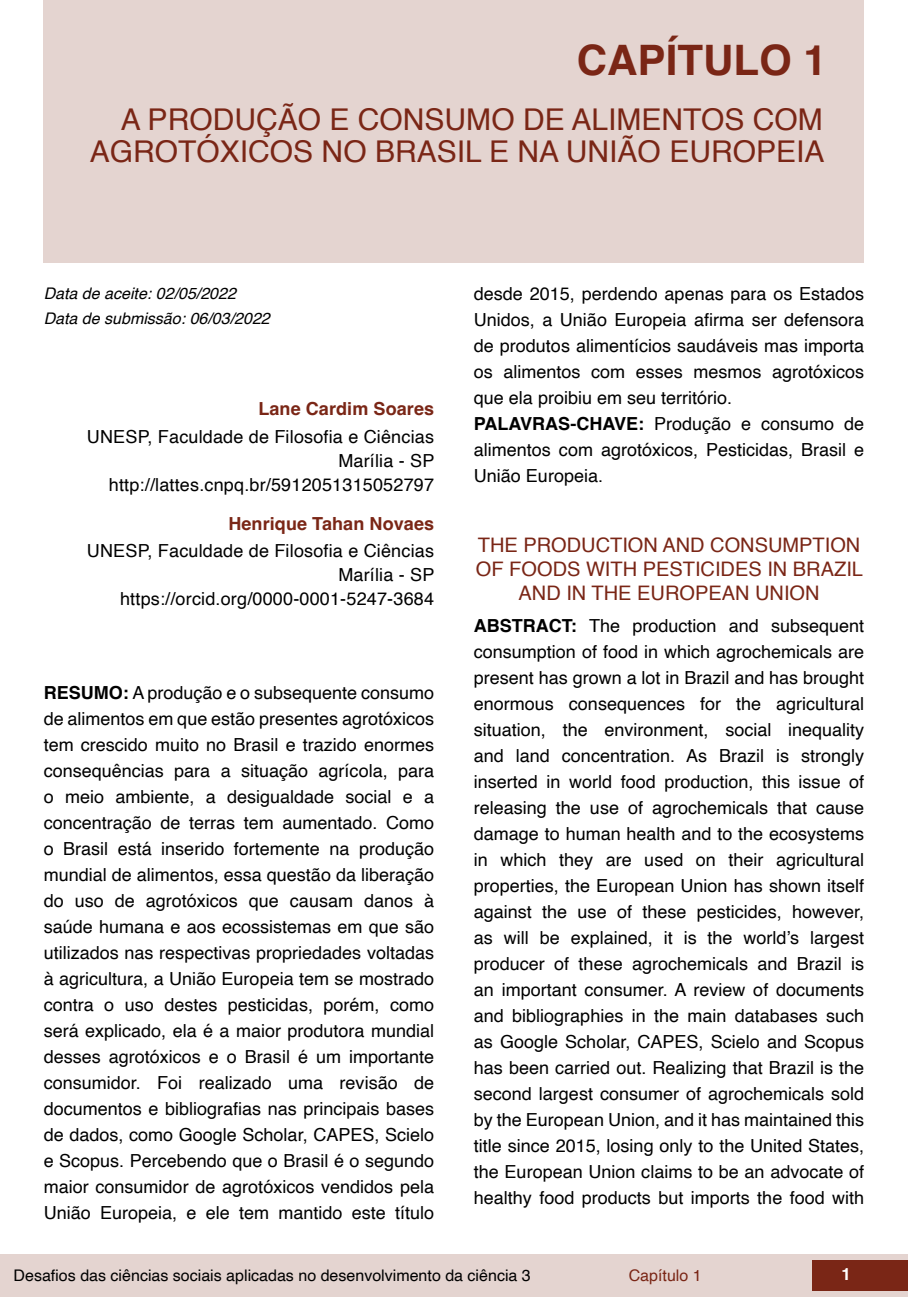
<style>
.page{position:relative;width:908px;height:1304px;background:#fff}
.page>*{position:absolute;margin:0;border:0;box-sizing:border-box;transform-origin:0 0}
.t1{font:700 42px "Helvetica";color:#7a2616}
.t2{font:30px/32px "Helvetica";color:#7a2616;text-align:right}
.t3{font:20px/24px "Helvetica";color:#7a2616;text-align:center}
.t4{font:18px/26px "Helvetica";color:#000;text-align:right}
.t5{font:700 18px "Helvetica";letter-spacing:.005em;color:#7a2616}
.t6{font:700 16.8px "Helvetica";color:#fff}
.t7{font:16px "Helvetica";color:#000}
.t8{font:italic 16px "Helvetica";color:#000}
.t9{font:16px "Helvetica";color:#7a2616}
.s1{font-weight:700}
</style>
<div class="page">
<div style="left:0;top:1254px;width:906px;height:43px;background:#e4d4d0"></div>
<div style="left:812px;top:1261px;width:95px;height:30px;background:#7a2616"></div>
<div style="left:44px;top:0;width:819px;height:263px;background:#e4d4d0"></div>
<h1 class="t1" style="left:576px;top:35px;width:251px">CAPÍTULO 1</h1>
<h2 class="t2" style="left:90px;top:104px;width:736px">A PRODUÇÃO E CONSUMO DE ALIMENTOS COM<br>AGROTÓXICOS NO BRASIL E NA UNIÃO EUROPEIA</h2>
<p class="t8" style="left:44px;top:280px;width:194px">Data de aceite: 02/05/2022</p>
<p class="t8" style="left:44px;top:306px;width:227px">Data de submissão: 06/03/2022</p>
<p class="t5" style="left:258px;top:398px;width:177px">Lane Cardim Soares</p>
<p class="t4" style="left:87px;top:425px;width:349px;line-height:24px">UNESP, Faculdade de Filosofia e Ciências<br>Marília - SP http://lattes.cnpq.br/5912051315052797</p>
<p class="t5" style="left:228px;top:513px;width:207px">Henrique Tahan Novaes</p>
<p class="t4" style="left:87px;top:540px;width:349px;line-height:24px">UNESP, Faculdade de Filosofia e Ciências<br>Marília - SP https://orcid.org/0000-0001-5247-3684</p>
<p class="t4" style="left:44px;top:681px;width:392px;text-align:justify"><span class="s1">RESUMO:</span> A produção e o subsequente consumo de alimentos em que estão presentes agrotóxicos tem crescido muito no Brasil e trazido enormes consequências para a situação agrícola, para o meio ambiente, a desigualdade social e a concentração de terras tem aumentado. Como o Brasil está inserido fortemente na produção mundial de alimentos, essa questão da liberação do uso de agrotóxicos que causam danos à saúde humana e aos ecossistemas em que são utilizados nas respectivas propriedades voltadas à agricultura, a União Europeia tem se mostrado contra o uso destes pesticidas, porém, como será explicado, ela é a maior produtora mundial desses agrotóxicos e o Brasil é um importante consumidor. Foi realizado uma revisão de documentos e bibliografias nas principais bases de dados, como Google Scholar, CAPES, Scielo e Scopus. Percebendo que o Brasil é o segundo maior consumidor de agrotóxicos vendidos pela União Europeia, e ele tem mantido este título</p>
<p class="t4" style="left:473px;top:281px;width:392px;text-align:left">desde 2015, perdendo apenas para os Estados Unidos, a União Europeia afirma ser defensora de produtos alimentícios saudáveis mas importa os alimentos com esses mesmos agrotóxicos que ela proibiu em seu território.<br><span class="s1">PALAVRAS-CHAVE:</span> Produção e consumo de alimentos com agrotóxicos, Pesticidas, Brasil e União Europeia.</p>
<p class="t3" style="left:475px;top:534px;width:388px">THE PRODUCTION AND CONSUMPTION<br>OF FOODS WITH PESTICIDES IN BRAZIL<br>AND IN THE EUROPEAN UNION</p>
<p class="t4" style="left:473px;top:613px;width:392px;text-align:justify"><span class="s1">ABSTRACT:</span> The production and subsequent consumption of food in which agrochemicals are present has grown a lot in Brazil and has brought enormous consequences for the agricultural situation, the environment, social inequality and land concentration. As Brazil is strongly inserted in world food production, this issue of releasing the use of agrochemicals that cause damage to human health and to the ecosystems in which they are used on their agricultural properties, the European Union has shown itself against the use of these pesticides, however, as will be explained, it is the world’s largest producer of these agrochemicals and Brazil is an important consumer. A review of documents and bibliographies in the main databases such as Google Scholar, CAPES, Scielo and Scopus has been carried out. Realizing that Brazil is the second largest consumer of agrochemicals sold by the European Union, and it has maintained this title since 2015, losing only to the United States, the European Union claims to be an advocate of healthy food products but imports the food with</p>
<p class="t7" style="left:14px;top:1263px;width:518px">Desafios das ciências sociais aplicadas no desenvolvimento da ciência 3</p>
<p class="t9" style="left:628px;top:1263px;width:74px">Capítulo 1</p>
<p class="t6" style="left:841px;top:1264px;width:11px">1</p>
</div>
